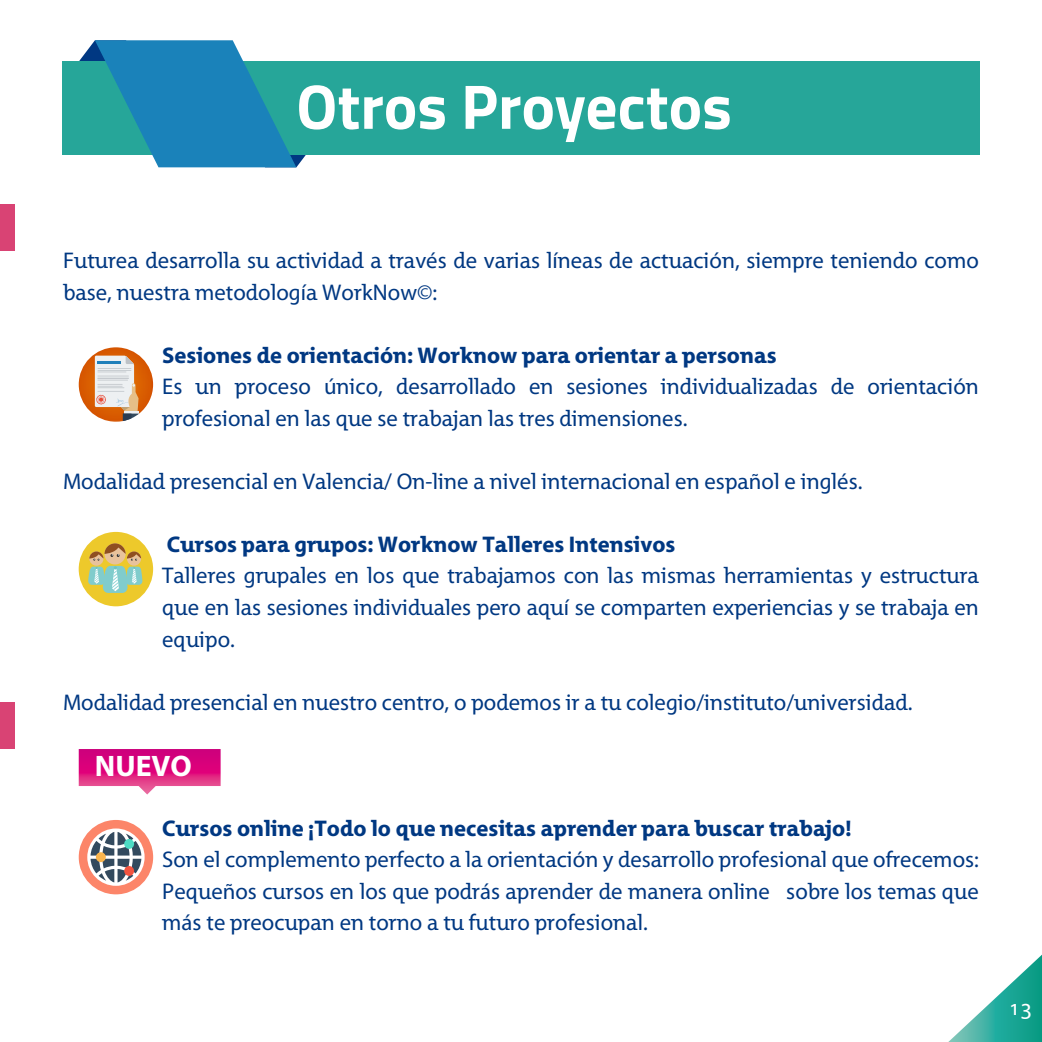
<style>
.page{position:relative;width:1042px;height:1042px;background:#fff}
.page>*{position:absolute;margin:0;border:0;box-sizing:border-box;transform-origin:0 0}
.t1{font:700 63px "Titillium";color:#fff}
.t2{font:700 29.75px "Grandesign Neue Roman";color:#fff}
.t3{font:22.75px/31.5px "Grandesign Neue Roman";color:#003882}
.t4{font:700 22.75px "Grandesign Neue Roman";color:#003882}
.t5{font:22.75px "Grandesign Neue Roman";color:#fff}
</style>
<div class="page">
<div style="left:0;top:702px;width:15px;height:47px;background:#d94374"></div>
<div style="left:0;top:204px;width:15px;height:47px;background:#d94374"></div>
<div style="left:62px;top:61px;width:918px;height:93px;background:#26a699"></div>
<svg style="left:79px;top:40px;width:234px;height:127px"></svg>
<div style="left:79px;top:532px;width:74px;height:74px;background:#edc92b;border-radius:50%"></div>
<svg style="left:88px;top:543px;width:54px;height:50px"></svg>
<img style="left:79px;top:347px;width:74px;height:75px">
<svg style="left:95px;top:356px;width:44px;height:65px;background:#d9c0ad"></svg>
<div style="left:79px;top:820px;width:74px;height:74px;background:#fc8569;border-radius:50%"></div>
<svg style="left:87px;top:828px;width:58px;height:58px"></svg>
<div style="left:124px;top:839px;width:10px;height:10px;background:#4ddbc4;border-radius:50%"></div>
<div style="left:96px;top:852px;width:10px;height:10px;background:#fab54d;border-radius:50%"></div>
<div style="left:124px;top:866px;width:10px;height:10px;background:#f25440;border-radius:50%"></div>
<svg style="left:79px;top:749px;width:142px;height:45px"></svg>
<svg style="left:948px;top:954px;width:94px;height:88px"></svg>
<h1 class="t1" style="left:296px;top:59px;width:437px">Otros Proyectos</h1>
<p class="t3" style="left:63px;top:245px;width:917px">Futurea desarrolla su actividad a través de varias líneas de actuación, siempre teniendo como base, nuestra metodología WorkNow©:</p>
<p class="t4" style="left:162px;top:342px;width:616px">Sesiones de orientación: Worknow para orientar a personas</p>
<p class="t3" style="left:162px;top:371px;width:818px">Es un proceso único, desarrollado en sesiones individualizadas de orientación profesional en las que se trabajan las tres dimensiones.</p>
<p class="t3" style="left:63px;top:466px;width:801px">Modalidad presencial en Valencia/ On-line a nivel internacional en español e inglés.</p>
<p class="t4" style="left:167px;top:531px;width:510px">Cursos para grupos: Worknow Talleres Intensivos</p>
<p class="t3" style="left:162px;top:560px;width:818px;text-align:justify">Talleres grupales en los que trabajamos con las mismas herramientas y estructura que en las sesiones individuales pero aquí se comparten experiencias y se trabaja en equipo.</p>
<p class="t3" style="left:63px;top:686px;width:851px">Modalidad presencial en nuestro centro, o podemos ir a tu colegio/instituto/universidad.</p>
<h2 class="t2" style="left:95px;top:749px;width:98px">NUEVO</h2>
<p class="t4" style="left:162px;top:815px;width:691px">Cursos online ¡Todo lo que necesitas aprender para buscar trabajo!</p>
<p class="t3" style="left:162px;top:844px;width:818px;text-align:justify">Son el complemento perfecto a la orientación y desarrollo profesional que ofrecemos:<br>Pequeños cursos en los que podrás aprender de manera online sobre los temas que más te preocupan en torno a tu futuro profesional.</p>
<p class="t5" style="left:1008px;top:995px;width:25px">13</p>
</div>
